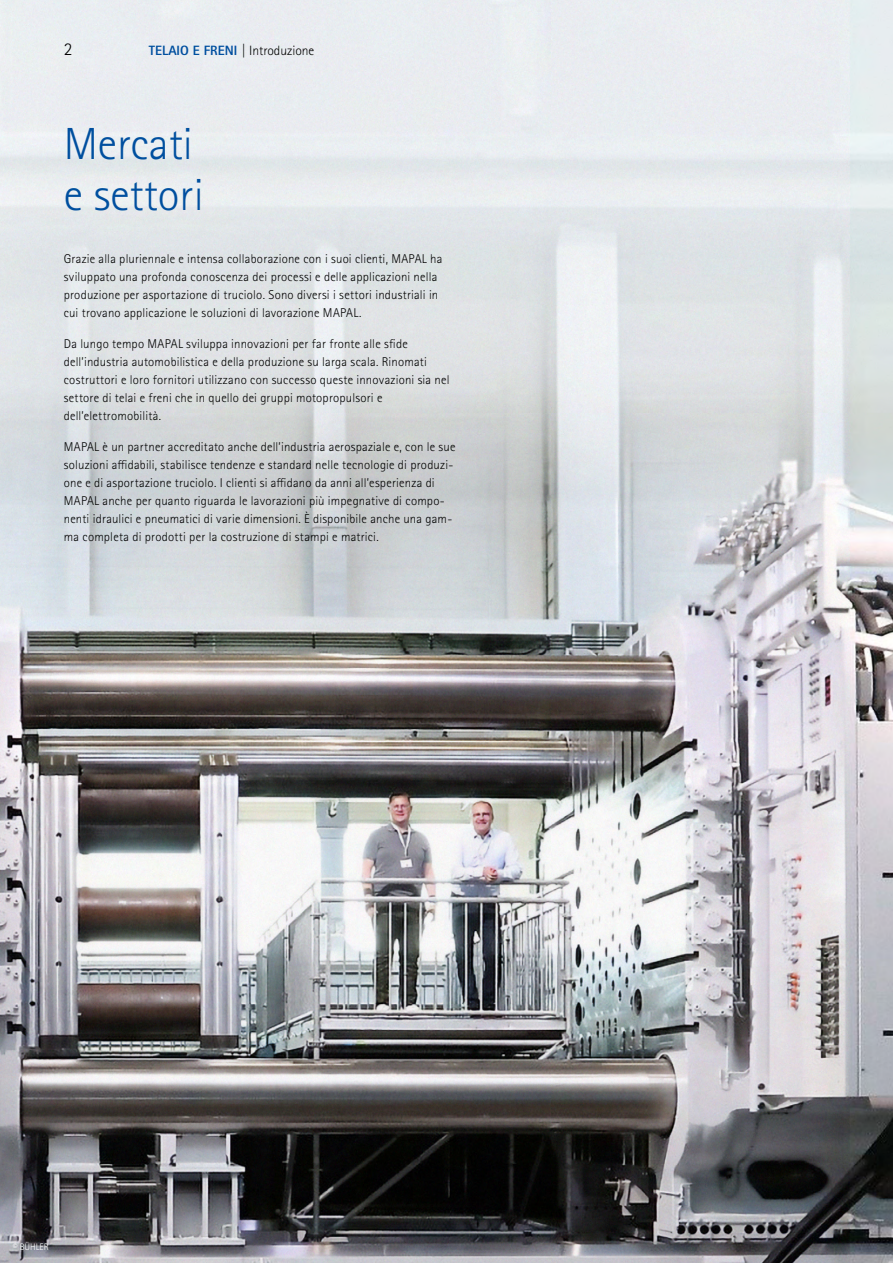
<style>
.page{position:relative;width:893px;height:1263px;background:#fff}
.page>*{position:absolute;margin:0;border:0;box-sizing:border-box;transform-origin:0 0}
.t1{font:300 45px/51px "Rotis Sans Serif W1 G";color:#004f9f}
.t2{font:300 18px "Rotis Sans Serif W1 G";color:#000}
.t3{font:300 13.5px "Rotis Sans Serif W1 G";color:#000}
.t4{font:300 12.75px/18px "Rotis Sans Serif W1 G";letter-spacing:.015em;color:#000}
.t5{font:300 9.45px "Rotis Sans Serif W1 G";color:#fff}
.s1{font-weight:800;color:#004f9f}
</style>
<div class="page">
<img style="left:0;top:0;width:893px;height:1263px">
<h2 class="t2" style="left:64px;top:39px;width:10px">2</h2>
<p class="t3" style="left:149px;top:43px;width:167px"><span class="s1">TELAIO E FRENI</span> | Introduzione</p>
<h1 class="t1" style="left:64px;top:119px;width:141px">Mercati e settori</h1>
<p class="t4" style="left:64px;top:250px;width:380px">Grazie alla pluriennale e intensa collaborazione con i suoi clienti, MAPAL ha sviluppato una profonda conoscenza dei processi e delle applicazioni nella produzione per asportazione di truciolo. Sono diversi i settori industriali in cui trovano applicazione le soluzioni di lavorazione MAPAL.</p>
<p class="t4" style="left:64px;top:335px;width:387px">Da lungo tempo MAPAL sviluppa innovazioni per far fronte alle sfide dell’industria automobilistica e della produzione su larga scala. Rinomati costruttori e loro fornitori utilizzano con successo queste innovazioni sia nel settore di telai e freni che in quello dei gruppi motopropulsori e dell’elettromobilità.</p>
<p class="t4" style="left:64px;top:437px;width:393px">MAPAL è un partner accreditato anche dell’industria aerospaziale e, con le sue soluzioni affidabili, stabilisce tendenze e standard nelle tecnologie di produzi&shy;one e di asportazione truciolo. I clienti si affidano da anni all’esperienza di MAPAL anche per quanto riguarda le lavorazioni più impegnative di compo&shy;nenti idraulici e pneumatici di varie dimensioni. È disponibile anche una gam&shy;ma completa di prodotti per la costruzione di stampi e matrici.</p>
<p class="t5" style="left:13px;top:1241px;width:38px">© BÜHLER</p>
</div>
